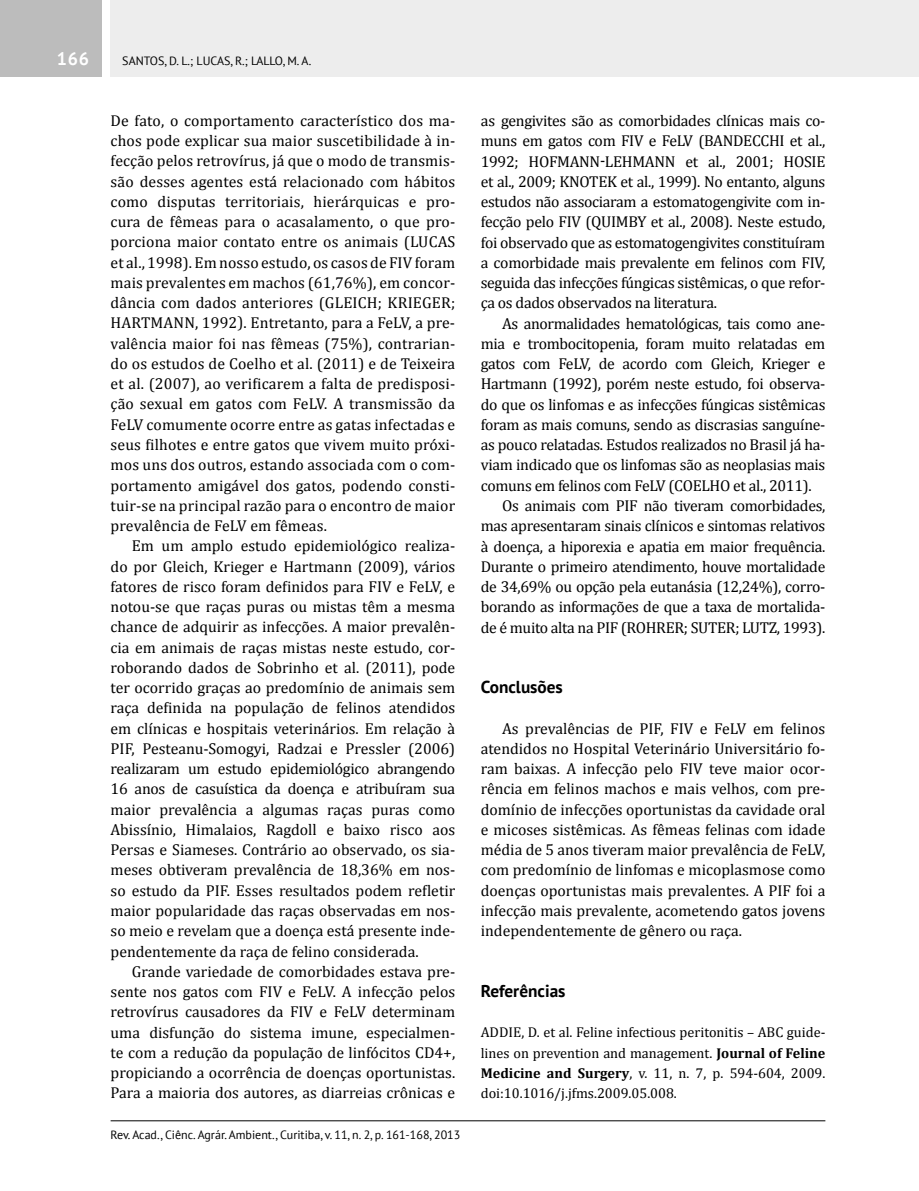
<style>
.page{position:relative;width:919px;height:1191px;background:#fff}
.page>*{position:absolute;margin:0;border:0;box-sizing:border-box;transform-origin:0 0}
.t1{font:700 18px "PT Sans";color:#fff}
.t2{font:700 17.25px "PT Sans";color:#000}
.t3{font:15.75px/20.2px "Cambria";letter-spacing:-.02em;color:#000;text-align:justify}
.t4{font:14.25px/20.2px "Cambria";color:#000;text-align:justify}
.t5{font:12px "PT Sans";color:#000}
.s1{font-weight:700}
</style>
<div class="page">
<div style="left:111px;top:0;width:807px;height:77px;background:#ededed"></div>
<div style="left:0;top:0;width:102px;height:77px;background:#bcbcbc"></div>
<hr style="left:111px;top:1120px;width:714px;height:1px;background:#000">
<p class="t1" style="left:57px;top:47px;width:34px">166</p>
<p class="t5" style="left:122px;top:53px;width:190px">SANTOS, D. L.; LUCAS, R.; LALLO, M. A.</p>
<p class="t3" style="left:111px;top:110px;width:346px">De fato, o comportamento característico dos ma&shy;chos pode explicar sua maior suscetibilidade à in&shy;fecção pelos retrovírus, já que o modo de transmis&shy;são desses agentes está relacionado com hábitos como disputas territoriais, hierárquicas e pro&shy;cura de fêmeas para o acasalamento, o que pro&shy;porciona maior contato entre os animais (LUCAS et al., 1998). Em nosso estudo, os casos de FIV foram mais prevalentes em machos (61,76%), em concor&shy;dância com dados anteriores (GLEICH; KRIEGER; HARTMANN, 1992). Entretanto, para a FeLV, a pre&shy;valência maior foi nas fêmeas (75%), contrarian&shy;do os estudos de Coelho et al. (2011) e de Teixeira et al. (2007), ao verificarem a falta de predisposi&shy;ção sexual em gatos com FeLV. A transmissão da FeLV comumente ocorre entre as gatas infectadas e seus filhotes e entre gatos que vivem muito próxi&shy;mos uns dos outros, estando associada com o com&shy;portamento amigável dos gatos, podendo consti&shy;tuir-se na principal razão para o encontro de maior prevalência de FeLV em fêmeas.</p>
<p class="t3" style="left:111px;top:536px;width:346px;text-indent:21px">Em um amplo estudo epidemiológico realiza&shy;do por Gleich, Krieger e Hartmann (2009), vários fatores de risco foram definidos para FIV e FeLV, e notou-se que raças puras ou mistas têm a mesma chance de adquirir as infecções. A maior prevalên&shy;cia em animais de raças mistas neste estudo, cor&shy;roborando dados de Sobrinho et al. (2011), pode ter ocorrido graças ao predomínio de animais sem raça definida na população de felinos atendidos em clínicas e hospitais veterinários. Em relação à PIF, Pesteanu-Somogyi, Radzai e Pressler (2006) realizaram um estudo epidemiológico abrangendo 16 anos de casuística da doença e atribuíram sua maior prevalência a algumas raças puras como Abissínio, Himalaios, Ragdoll e baixo risco aos Persas e Siameses. Contrário ao observado, os sia&shy;meses obtiveram prevalência de 18,36% em nos&shy;so estudo da PIF. Esses resultados podem refletir maior popularidade das raças observadas em nos&shy;so meio e revelam que a doença está presente inde&shy;pendentemente da raça de felino considerada.</p>
<p class="t3" style="left:111px;top:961px;width:346px;text-indent:21px">Grande variedade de comorbidades estava pre&shy;sente nos gatos com FIV e FeLV. A infecção pelos retrovírus causadores da FIV e FeLV determinam uma disfunção do sistema imune, especialmen&shy;te com a redução da população de linfócitos CD4+, propiciando a ocorrência de doenças oportunistas.<br>Para a maioria dos autores, as diarreias crônicas e</p>
<p class="t5" style="left:111px;top:1126px;width:351px">Rev. Acad., Ciênc. Agrár. Ambient., Curitiba, v. 11, n. 2, p. 161-168, 2013</p>
<p class="t3" style="left:480px;top:110px;width:346px">as gengivites são as comorbidades clínicas mais co&shy;muns em gatos com FIV e FeLV (BANDECCHI et al., 1992; HOFMANN-LEHMANN et al., 2001; HOSIE et al., 2009; KNOTEK et al., 1999). No entanto, alguns estudos não associaram a estomatogengivite com in&shy;fecção pelo FIV (QUIMBY et al., 2008). Neste estudo, foi observado que as estomatogengivites constituíram a comorbidade mais prevalente em felinos com FIV, seguida das infecções fúngicas sistêmicas, o que refor&shy;ça os dados observados na literatura.</p>
<p class="t3" style="left:502px;top:313px;width:325px">As anormalidades hematológicas, tais como ane-</p>
<p class="t3" style="left:480px;top:333px;width:346px">mia e trombocitopenia, foram muito relatadas em</p>
<p class="t3" style="left:480px;top:353px;width:346px">gatos com FeLV, de acordo com Gleich, Krieger e</p>
<p class="t3" style="left:480px;top:374px;width:346px">Hartmann (1992), porém neste estudo, foi observa-</p>
<p class="t3" style="left:480px;top:394px;width:346px">do que os linfomas e as infecções fúngicas sistêmicas</p>
<p class="t3" style="left:480px;top:414px;width:346px">foram as mais comuns, sendo as discrasias sanguíne-</p>
<p class="t3" style="left:480px;top:434px;width:346px">as pouco relatadas. Estudos realizados no Brasil já ha-</p>
<p class="t3" style="left:480px;top:455px;width:346px">viam indicado que os linfomas são as neoplasias mais</p>
<p class="t3" style="left:480px;top:475px;width:332px">comuns em felinos com FeLV (COELHO et al., 2011).</p>
<p class="t3" style="left:502px;top:495px;width:325px">Os animais com PIF não tiveram comorbidades,</p>
<p class="t3" style="left:480px;top:516px;width:346px">mas apresentaram sinais clínicos e sintomas relativos</p>
<p class="t3" style="left:480px;top:536px;width:346px">à doença, a hiporexia e apatia em maior frequência.</p>
<p class="t3" style="left:480px;top:556px;width:346px">Durante o primeiro atendimento, houve mortalidade</p>
<p class="t3" style="left:480px;top:576px;width:346px">de 34,69% ou opção pela eutanásia (12,24%), corro-</p>
<p class="t3" style="left:480px;top:597px;width:346px">borando as informações de que a taxa de mortalida-</p>
<p class="t3" style="left:480px;top:617px;width:346px">de é muito alta na PIF (ROHRER; SUTER; LUTZ, 1993).</p>
<p class="t2" style="left:480px;top:675px;width:84px">Conclusões</p>
<p class="t3" style="left:480px;top:718px;width:346px;text-indent:21px">As prevalências de PIF, FIV e FeLV em felinos atendidos no Hospital Veterinário Universitário fo&shy;ram baixas. A infecção pelo FIV teve maior ocor&shy;rência em felinos machos e mais velhos, com pre&shy;domínio de infecções oportunistas da cavidade oral e micoses sistêmicas. As fêmeas felinas com idade média de 5 anos tiveram maior prevalência de FeLV, com predomínio de linfomas e micoplasmose como doenças oportunistas mais prevalentes. A PIF foi a infecção mais prevalente, acometendo gatos jovens independentemente de gênero ou raça.</p>
<p class="t2" style="left:480px;top:979px;width:86px">Referências</p>
<p class="t4" style="left:480px;top:1022px;width:346px">ADDIE, D. et al. Feline infectious peritonitis – ABC guide&shy;lines on prevention and management. <span class="s1">Journal of Feline Medicine and Surgery</span>, v. 11, n. 7, p. 594-604, 2009. doi:10.1016/j.jfms.2009.05.008.</p>
</div>
